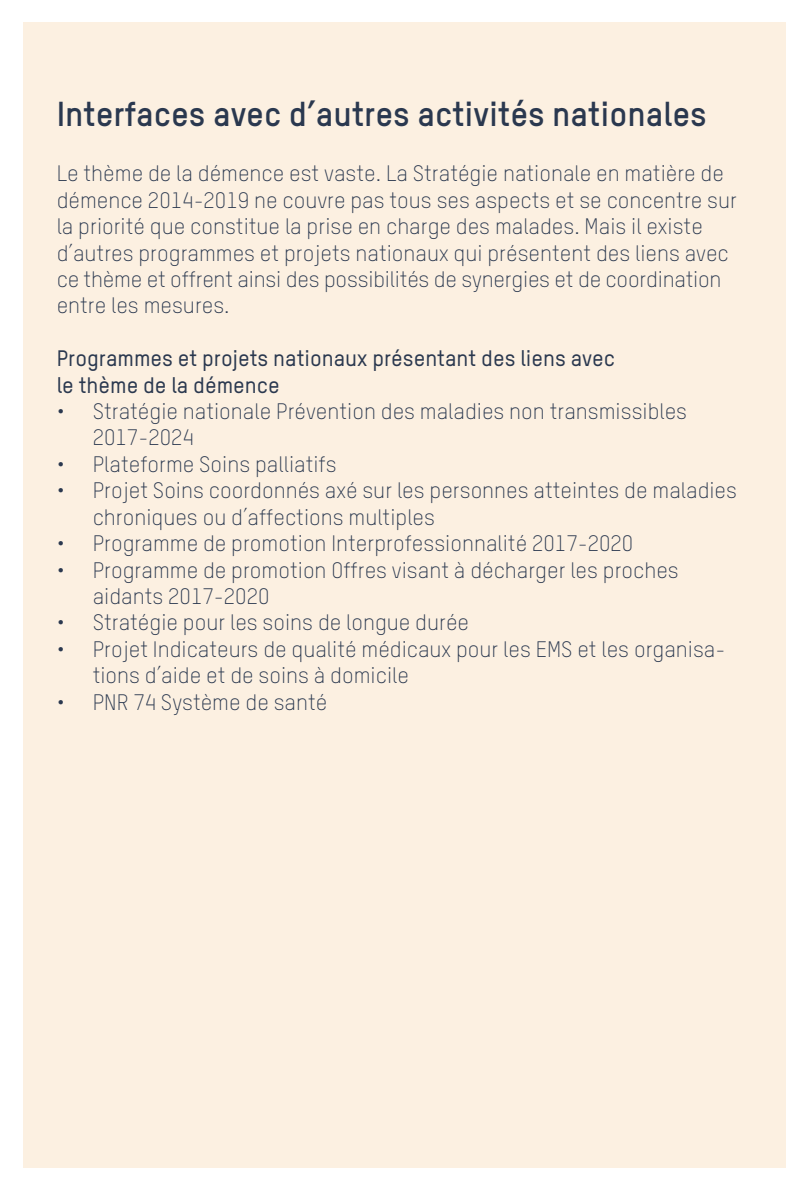
<style>
.page{position:relative;width:808px;height:1191px;background:#fff}
.page>*{position:absolute;margin:0;border:0;box-sizing:border-box;transform-origin:0 0}
.t1{font:700 34px "TSTAR";color:#2a384f}
.Lead_Copy{font:300 22px/26.4px "TSTAR";color:#2a384f}
.Lead_Copy-2{font:500 22px/26.4px "TSTAR";color:#2a384f}
</style>
<div class="page">
<div style="left:23px;top:23px;width:762px;height:1145px;background:#fcf0e1"></div>
<p class="t1" style="left:57px;top:93px;width:652px">Interfaces avec d’autres activités nationales</p>
<p class="Lead_Copy" style="left:57px;top:160px;width:682px">Le thème de la démence est vaste. La Stratégie nationale en matière de démence 2014-2019 ne couvre pas tous ses aspects et se concentre sur la priorité que constitue la prise en charge des malades. Mais il existe d’autres programmes et projets nationaux qui présentent des liens avec ce thème et offrent ainsi des possibilités de synergies et de coordination entre les mesures.</p>
<p class="Lead_Copy-2" style="left:57px;top:345px;width:560px">Programmes et projets nationaux présentant des liens avec le thème de la démence</p>
<p class="Lead_Copy" style="left:93px;top:398px;width:596px;text-indent:-36px">• Stratégie nationale Prévention des maladies non transmissibles<br>2017-2024</p>
<p class="Lead_Copy" style="left:57px;top:451px;width:281px">• Plateforme Soins palliatifs</p>
<p class="Lead_Copy" style="left:93px;top:477px;width:646px;text-indent:-36px">• Projet Soins coordonnés axé sur les personnes atteintes de maladies chroniques ou d’affections multiples</p>
<p class="Lead_Copy" style="left:57px;top:530px;width:578px">• Programme de promotion Interprofessionnalité 2017-2020</p>
<p class="Lead_Copy" style="left:93px;top:556px;width:588px;text-indent:-36px">• Programme de promotion Offres visant à décharger les proches aidants 2017-2020</p>
<p class="Lead_Copy" style="left:57px;top:609px;width:414px">• Stratégie pour les soins de longue durée</p>
<p class="Lead_Copy" style="left:93px;top:635px;width:634px;text-indent:-36px">• Projet Indicateurs de qualité médicaux pour les EMS et les organisa&shy;tions d’aide et de soins à domicile</p>
<p class="Lead_Copy" style="left:57px;top:688px;width:272px">• PNR 74 Système de santé</p>
</div>
